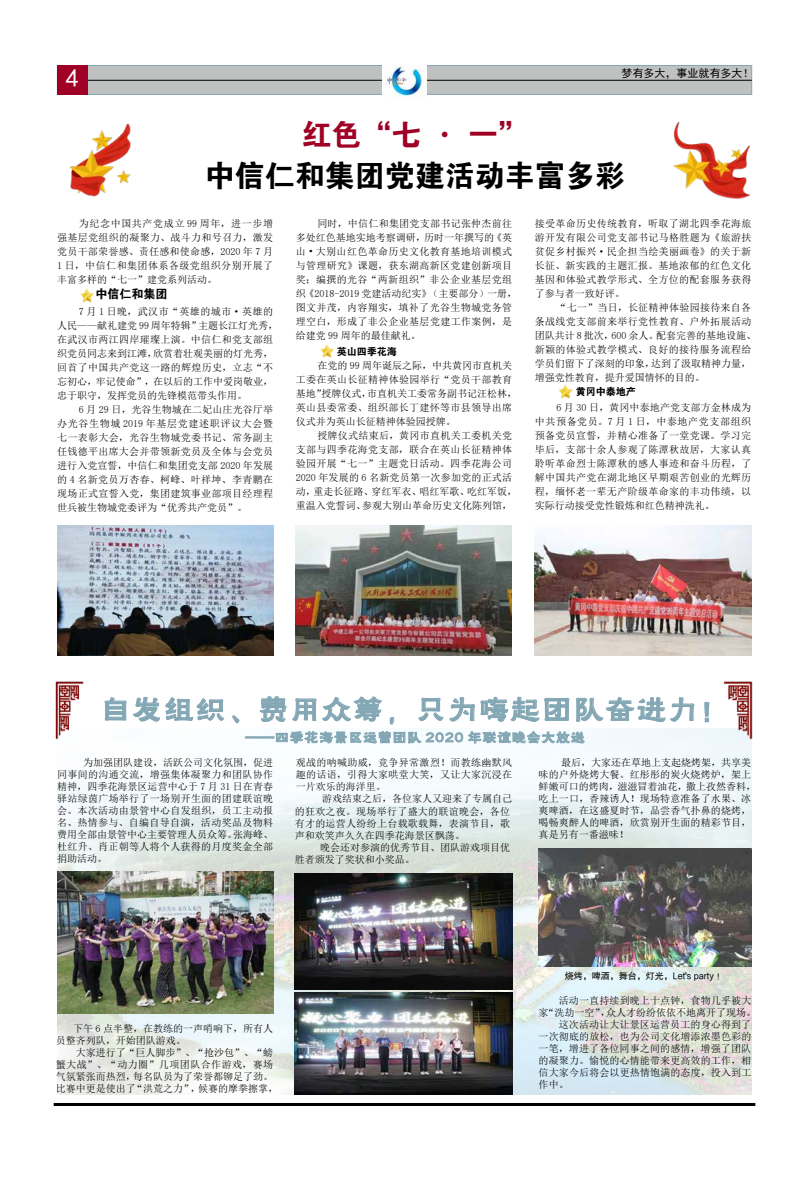
<style>
.page{position:relative;width:808px;height:1191px;background:#fff}
.page>*{position:absolute;margin:0;border:0;box-sizing:border-box;transform-origin:0 0}
.t1{font:30px "FZHLK GBK1 0";letter-spacing:.05em;color:#83a7b4}
.t2{font:30px "FZDHTK GBK1 0";color:#000}
.t3{font:30px "FZDHTK GBK1 0";color:#a00025}
.t4{font:25.4px "Sim Hei";color:#fff}
.t5{font:14px "FZHLK GBK1 0";letter-spacing:.05em;color:#83a7b4}
.t6{font:12px "FZDHTK GBK1 0";color:#000}
.t7{font:11px "Sim Hei";color:#000}
.t8{font:10px/14px "Sim Sun";letter-spacing:.015em;color:#000}
.t9{font:10px/14px "Sim Sun";letter-spacing:.035em;color:#000}
.t10{font:10px "FZDHTK GBK1 0";color:#000}
.t11{font:9px "FZHTK GBK1 0";color:#000}
</style>
<div class="page">
<img style="left:57px;top:729px;width:694px;height:365px">
<div style="left:57px;top:65px;width:695px;height:30px;background:#bfc0c0;border:1px solid #83a7b4"></div>
<hr style="left:57px;top:80px;width:695px;height:1px;background:#000">
<div style="left:57px;top:65px;width:30px;height:29px;background:#a00025"></div>
<img style="left:383px;top:65px;width:43px;height:33px">
<img style="left:69px;top:123px;width:62px;height:74px">
<img style="left:673px;top:121px;width:78px;height:78px">
<img style="left:320px;top:344px;width:14px;height:14px">
<img style="left:80px;top:288px;width:14px;height:14px">
<img style="left:559px;top:385px;width:14px;height:13px">
<img style="left:535px;top:526px;width:216px;height:129px">
<img style="left:57px;top:526px;width:216px;height:129px">
<img style="left:296px;top:526px;width:215px;height:129px">
<svg style="left:105px;top:697px;width:22px;height:23px"></svg>
<svg style="left:133px;top:697px;width:91px;height:24px"></svg>
<svg style="left:232px;top:715px;width:8px;height:8px"></svg>
<svg style="left:260px;top:696px;width:122px;height:26px"></svg>
<svg style="left:390px;top:717px;width:4px;height:7px"></svg>
<svg style="left:418px;top:697px;width:25px;height:24px"></svg>
<svg style="left:449px;top:696px;width:120px;height:26px"></svg>
<svg style="left:576px;top:697px;width:118px;height:25px"></svg>
<svg style="left:704px;top:702px;width:3px;height:20px"></svg>
<svg style="left:245px;top:731px;width:340px;height:12px"></svg>
<hr style="left:54px;top:1103px;width:701px;height:3px;background:#000">
<img style="left:55px;top:681px;width:46px;height:68px">
<img style="left:707px;top:681px;width:46px;height:68px">
<img style="left:57px;top:872px;width:216px;height:141px">
<img style="left:295px;top:873px;width:217px;height:116px">
<img style="left:295px;top:993px;width:217px;height:101px">
<img style="left:539px;top:848px;width:212px;height:119px">
<h2 class="t4" style="left:66px;top:65px;width:14px">4</h2>
<p class="t7" style="left:621px;top:67px;width:133px">梦有多大，事业就有多大！</p>
<h1 class="t3" style="left:301px;top:118px;width:228px">红色“七 · 一”</h1>
<h1 class="t2" style="left:205px;top:159px;width:421px">中信仁和集团党建活动丰富多彩</h1>
<p class="t8" style="left:57px;top:216px;width:217px;text-align:justify;text-indent:22px">为纪念中国共产党成立 99 周年，进一步增强基层党组织的凝聚力、战斗力和号召力，激发党员干部荣誉感、责任感和使命感，2020 年 7 月1 日，中信仁和集团体系各级党组织分别开展了丰富多样的“七一”建党系列活动。</p>
<p class="t6" style="left:95px;top:288px;width:73px">中信仁和集团</p>
<p class="t8" style="left:57px;top:304px;width:222px;text-indent:22px">7 月 1 日晚，武汉市“英雄的城市·英雄的人民——献礼建党 99 周年特辑”主题长江灯光秀，在武汉市两江四岸璀璨上演。中信仁和党支部组织党员同志来到江滩，欣赏着壮观美丽的灯光秀，回首了中国共产党这一路的辉煌历史，立志“不忘初心，牢记使命”，在以后的工作中爱岗敬业，忠于职守，发挥党员的先锋模范带头作用。</p>
<p class="t8" style="left:57px;top:402px;width:217px;text-align:justify;text-indent:22px">6 月 29 日，光谷生物城在二妃山庄光谷厅举办光谷生物城 2019 年基层党建述职评议大会暨七一表彰大会，光谷生物城党委书记、常务副主任钱德平出席大会并带领新党员及全体与会党员进行入党宣誓，中信仁和集团党支部 2020 年发展的 4 名新党员万杏春、柯峰、叶祥坤、李青鹏在现场正式宣誓入党，集团建筑事业部项目经理程世兵被生物城党委评为“优秀共产党员”。</p>
<p class="t9" style="left:296px;top:216px;width:223px;text-indent:22px">同时，中信仁和集团党支部书记张仲杰前往多处红色基地实地考察调研，历时一年撰写的《英山 • 大别山红色革命历史文化教育基地培训模式与管理研究》课题，获东湖高新区党建创新项目奖；编撰的光谷“两新组织”非公企业基层党组织《2018-2019 党建活动纪实》（主要部分）一册，图文并茂，内容翔实，填补了光谷生物城党务管理空白，形成了非公企业基层党建工作案例，是给建党 99 周年的最佳献礼。</p>
<p class="t10" style="left:337px;top:346px;width:61px">英山四季花海</p>
<p class="t8" style="left:296px;top:358px;width:223px;text-indent:22px">在党的 99 周年诞辰之际，中共黄冈市直机关工委在英山长征精神体验园举行“党员干部教育基地”授牌仪式，市直机关工委常务副书记汪松林，英山县委常委、组织部长丁建怀等市县领导出席仪式并为英山长征精神体验园授牌。</p>
<p class="t8" style="left:296px;top:428px;width:223px;text-indent:22px">授牌仪式结束后，黄冈市直机关工委机关党支部与四季花海党支部，联合在英山长征精神体验园开展“七一”主题党日活动。四季花海公司<br>2020 年发展的 6 名新党员第一次参加党的正式活动，重走长征路、穿红军衣、唱红军歌、吃红军饭，重温入党誓词、参观大别山革命历史文化陈列馆，</p>
<p class="t8" style="left:535px;top:216px;width:218px;text-align:justify">接受革命历史传统教育，听取了湖北四季花海旅游开发有限公司党支部书记马格胜题为《旅游扶贫促乡村振兴·民企担当绘美丽画卷》的关于新长征、新实践的主题汇报。基地浓郁的红色文化基因和体验式教学形式、全方位的配套服务获得了参与者一致好评。</p>
<p class="t8" style="left:535px;top:300px;width:223px;text-indent:22px">“七一”当日，长征精神体验园接待来自各条战线党支部前来举行党性教育、户外拓展活动团队共计 8 批次，600 余人。配套完善的基地设施、新颖的体验式教学模式、良好的接待服务流程给学员们留下了深刻的印象，达到了汲取精神力量，增强党性教育，提升爱国情怀的目的。</p>
<p class="t10" style="left:576px;top:386px;width:61px">黄冈中泰地产</p>
<p class="t8" style="left:535px;top:400px;width:218px;text-align:justify;text-indent:22px">6 月 30 日，黄冈中泰地产党支部方金林成为中共预备党员。7 月 1 日，中泰地产党支部组织预备党员宣誓，并精心准备了一堂党课。学习完毕后，支部十余人参观了陈潭秋故居，大家认真聆听革命烈士陈潭秋的感人事迹和奋斗历程，了解中国共产党在湖北地区早期艰苦创业的光辉历程，缅怀老一辈无产阶级革命家的丰功伟绩，以实际行动接受党性锻炼和红色精神洗礼。</p>
<h1 class="t1" style="left:101px;top:693px;width:630px">自发组织、费用众筹，只为嗨起团队奋进力！</h1>
<h3 class="t5" style="left:245px;top:730px;width:341px">——四季花海景区运营团队 2020 年联谊晚会大放送</h3>
<p class="t8" style="left:57px;top:756px;width:217px;line-height:12px;text-align:justify;text-indent:26px">为加强团队建设，活跃公司文化氛围，促进同事间的沟通交流，增强集体凝聚力和团队协作精神，四季花海景区运营中心于 7 月 31 日在青春驿站绿茵广场举行了一场别开生面的团建联谊晚会。本次活动由景管中心自发组织，员工主动报名、热情参与、自编自导自演，活动奖品及物料费用全部由景管中心主要管理人员众筹。张海峰、杜红升、肖正朝等人将个人获得的月度奖金全部捐助活动。</p>
<p class="t8" style="left:296px;top:756px;width:218px;line-height:12px;text-align:justify">观战的呐喊助威，竞争异常激烈！而教练幽默风趣的话语，引得大家哄堂大笑，又让大家沉浸在一片欢乐的海洋里。</p>
<p class="t8" style="left:295px;top:791px;width:219px;line-height:13.3px;text-align:right">游戏结束之后，各位家人又迎来了专属自己<br>的狂欢之夜。现场举行了盛大的联谊晚会，各位</p>
<p class="t8" style="left:295px;top:817px;width:217px;line-height:12px">有才的运营人纷纷上台载歌载舞，表演节目，歌声和欢笑声久久在四季花海景区飘荡。</p>
<p class="t8" style="left:295px;top:841px;width:217px;line-height:12px;text-indent:25px">晚会还对参演的优秀节目、团队游戏项目优胜者颁发了奖状和小奖品。</p>
<p class="t8" style="left:539px;top:756px;width:219px;line-height:12px;text-indent:23px">最后，大家还在草地上支起烧烤架，共享美味的户外烧烤大餐。红彤彤的炭火烧烤炉，架上鲜嫩可口的烤肉，滋滋冒着油花，撒上孜然香料，吃上一口，香辣诱人！现场特意准备了水果、冰爽啤酒，在这盛夏时节，品尝香气扑鼻的烧烤，喝畅爽醉人的啤酒，欣赏别开生面的精彩节目，真是另有一番滋味！</p>
<p class="t8" style="left:56px;top:1022px;width:219px;line-height:12px;text-indent:17px">下午 6 点半整，在教练的一声哨响下，所有人员整齐列队，开始团队游戏。</p>
<p class="t8" style="left:56px;top:1046px;width:224px;line-height:12px;text-indent:20px">大家进行了“巨人脚步”、“抢沙包”、“螃蟹大战”、“动力圈”几项团队合作游戏，赛场气氛紧张而热烈，每名队员为了荣誉都铆足了劲。比赛中更是使出了“洪荒之力”，候赛的摩拳擦掌，</p>
<p class="t11" style="left:565px;top:971px;width:162px">烧烤，啤酒，舞台，灯光，Let's party ！</p>
<p class="t8" style="left:559px;top:993px;width:194px">活动一直持续到晚上十点钟，食物几乎被大</p>
<p class="t8" style="left:539px;top:1005px;width:219px">家“洗劫一空”，众人才纷纷依依不地离开了现场。</p>
<p class="t8" style="left:559px;top:1017px;width:194px">这次活动让大让景区运营员工的身心得到了</p>
<p class="t8" style="left:539px;top:1029px;width:214px">一次彻底的放松，也为公司文化增添浓墨色彩的</p>
<p class="t8" style="left:539px;top:1041px;width:214px">一笔，增进了各位同事之间的感情，增强了团队</p>
<p class="t8" style="left:539px;top:1053px;width:214px">的凝聚力。愉悦的心情能带来更高效的工作，相</p>
<p class="t8" style="left:539px;top:1065px;width:214px">信大家今后将会以更热情饱满的态度，投入到工</p>
<p class="t8" style="left:539px;top:1077px;width:31px">作中。</p>
</div>
